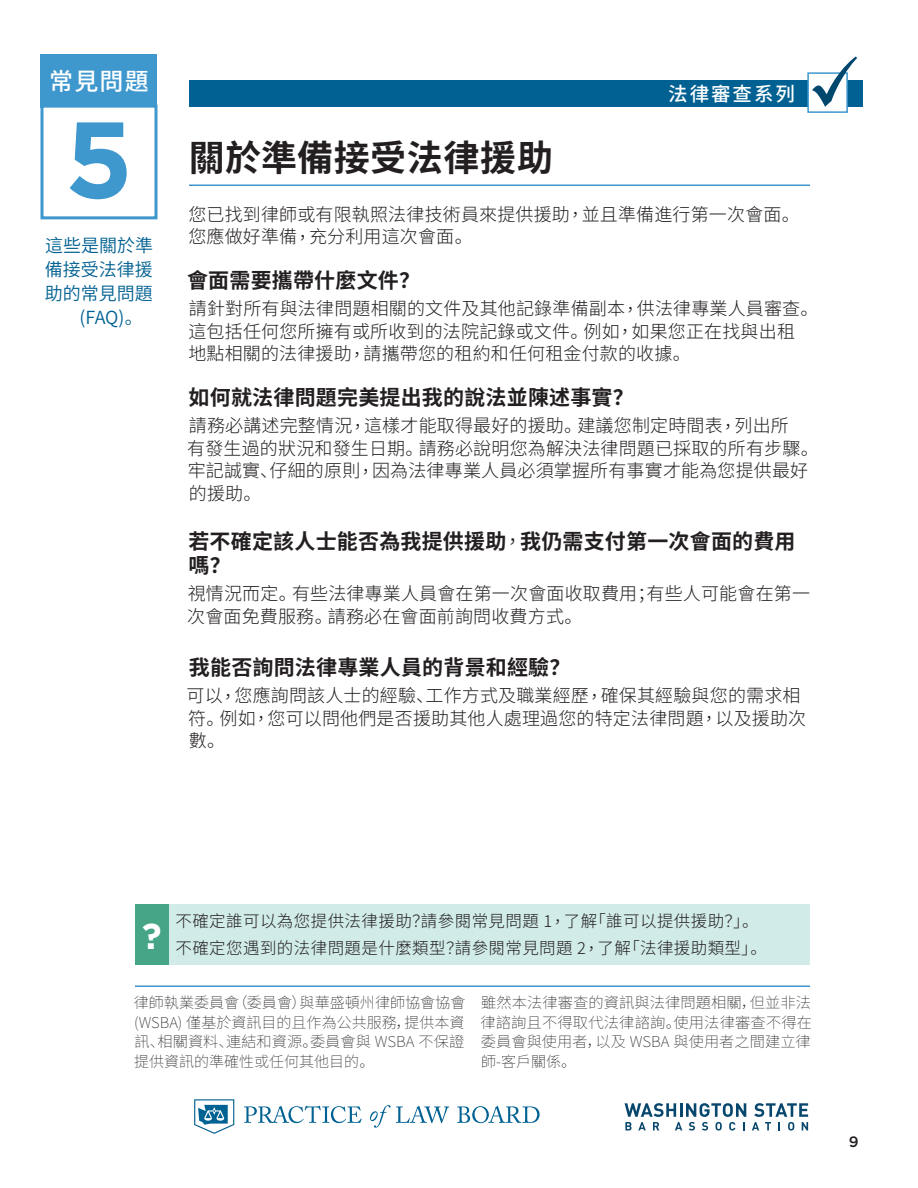
<style>
.page{position:relative;width:918px;height:1188px;background:#fff}
.page>*{position:absolute;margin:0;border:0;box-sizing:border-box;transform-origin:0 0}
.FAQ_Number{font:700 108px "Gotham";color:#3e97cd}
.Lead_H1{font:700 36px "Source Han Sans SC";letter-spacing:.01em;color:#231f20}
.t1{font:700 36px "Gotham";color:#fff}
.t2{font:500 24px "Source Han Sans SC";color:#fff}
.lhc_H1{font:700 21px/24px "Source Han Sans SC";letter-spacing:.01em;color:#231f20}
.t3{font:500 19.5px "Source Han Sans SC";letter-spacing:.1em;color:#fff}
.lhc_diag_ques_text{font:300 18px/22.5px "Source Han Sans SC";letter-spacing:.01em;color:#231f20}
._2nd_Page_sub-title{font:18px "Source Han Sans SC";color:#006192}
.Footer_reference{font:300 16.5px "Source Han Sans SC";letter-spacing:.025em;color:#231f20}
.t4{font:200 15px/19.5px "Source Han Sans SC";letter-spacing:.005em;color:#231f20;text-align:justify}
.t5{font:500 15px "Gotham";color:#231f20}
</style>
<div class="page">
<div style="left:40px;top:54px;width:118px;height:54px;background:#3e97cd"></div>
<div style="left:40px;top:105px;width:118px;height:114px;background:#fff;border:3px solid #3e97cd"></div>
<svg style="left:625px;top:1103px;width:121px;height:28px"></svg>
<svg style="left:752px;top:1103px;width:56px;height:28px"></svg>
<svg style="left:244px;top:1106px;width:118px;height:17px"></svg>
<svg style="left:370px;top:1105px;width:79px;height:23px"></svg>
<svg style="left:457px;top:1106px;width:83px;height:17px"></svg>
<svg style="left:194px;top:1099px;width:40px;height:35px"></svg>
<hr style="left:135px;top:986px;width:675px;height:1px;background:#3e97cd">
<div style="left:189px;top:80px;width:673px;height:27px;background:#006192"></div>
<div style="left:807px;top:72px;width:41px;height:41px;background:#fff;border:2px solid #3e97cd"></div>
<hr style="left:189px;top:184px;width:621px;height:2px;background:#3e97cd">
<div style="left:169px;top:904px;width:641px;height:61px;background:#d1ebe9"></div>
<div style="left:135px;top:904px;width:34px;height:61px;background:#46a586"></div>
<svg style="left:808px;top:72px;width:55px;height:36px"></svg>
<h3 class="t2" style="left:49px;top:67px;width:101px">常見問題</h3>
<p class="FAQ_Number" style="left:65px;top:88px;width:70px">5</p>
<p class="_2nd_Page_sub-title" style="left:45px;top:235px;width:110px">這些是關於準</p>
<p class="_2nd_Page_sub-title" style="left:45px;top:259px;width:109px">備接受法律援</p>
<p class="_2nd_Page_sub-title" style="left:45px;top:283px;width:110px">助的常見問題</p>
<p class="_2nd_Page_sub-title" style="left:80px;top:307px;width:65px">(FAQ)。</p>
<p class="t3" style="left:668px;top:83px;width:128px">法律審查系列</p>
<p class="Lead_H1" style="left:189px;top:138px;width:366px">關於準備接受法律援助</p>
<p class="lhc_diag_ques_text" style="left:188px;top:203px;width:613px">您已找到律師或有限執照法律技術員來提供援助，並且準備進行第一次會面。您應做好準備，充分利用這次會面。</p>
<p class="lhc_H1" style="left:187px;top:269px;width:235px">會面需要攜帶什麼文件？</p>
<p class="lhc_diag_ques_text" style="left:188px;top:298px;width:632px">請針對所有與法律問題相關的文件及其他記錄準備副本，供法律專業人員審查。這包括任何您所擁有或所收到的法院記錄或文件。例如，如果您正在找與出租<br>地點相關的法律援助，請攜帶您的租約和任何租金付款的收據。</p>
<p class="lhc_H1" style="left:189px;top:386px;width:447px">如何就法律問題完美提出我的說法並陳述事實？</p>
<p class="lhc_diag_ques_text" style="left:187px;top:415px;width:633px">請務必講述完整情況，這樣才能取得最好的援助。建議您制定時間表，列出所<br>有發生過的狀況和發生日期。請務必說明您為解決法律問題已採取的所有步驟。牢記誠實、仔細的原則，因為法律專業人員必須掌握所有事實才能為您提供最好的援助。</p>
<p class="lhc_H1" style="left:188px;top:530px;width:609px">若不確定該人士能否為我提供援助<sup>，</sup>我仍需支付第一次會面的費用嗎？</p>
<p class="lhc_diag_ques_text" style="left:187px;top:583px;width:624px">視情況而定。有些法律專業人員會在第一次會面收取費用；有些人可能會在第一次會面免費服務。請務必在會面前詢問收費方式。</p>
<p class="lhc_H1" style="left:189px;top:656px;width:383px">我能否詢問法律專業人員的背景和經驗？</p>
<p class="lhc_diag_ques_text" style="left:187px;top:685px;width:621px">可以，您應詢問該人士的經驗、工作方式及職業經歷，確保其經驗與您的需求相符。例如，您可以問他們是否援助其他人處理過您的特定法律問題，以及援助次數。</p>
<p class="t1" style="left:142px;top:913px;width:21px">?</p>
<p class="Footer_reference" style="left:176px;top:912px;width:585px">不確定誰可以為您提供法律援助？請參閱常見問題 1，了解「誰可以提供援助？」。</p>
<p class="Footer_reference" style="left:176px;top:939px;width:593px">不確定您遇到的法律問題是什麼類型？請參閱常見問題 2，了解「法律援助類型」。</p>
<p class="t4" style="left:134px;top:993px;width:333px">律師執業委員會（委員會）與華盛頓州律師協會協會(WSBA) 僅基於資訊目的且作為公共服務，提供本資訊、相關資料、連結和資源。委員會與 WSBA 不保證提供資訊的準確性或任何其他目的。</p>
<p class="t4" style="left:480px;top:993px;width:333px">雖然本法律審查的資訊與法律問題相關，但並非法律諮詢且不得取代法律諮詢。使用法律審查不得在委員會與使用者，以及 WSBA 與使用者之間建立律師-客戶關係。</p>
<p class="t5" style="left:849px;top:1132px;width:11px">9</p>
</div>
